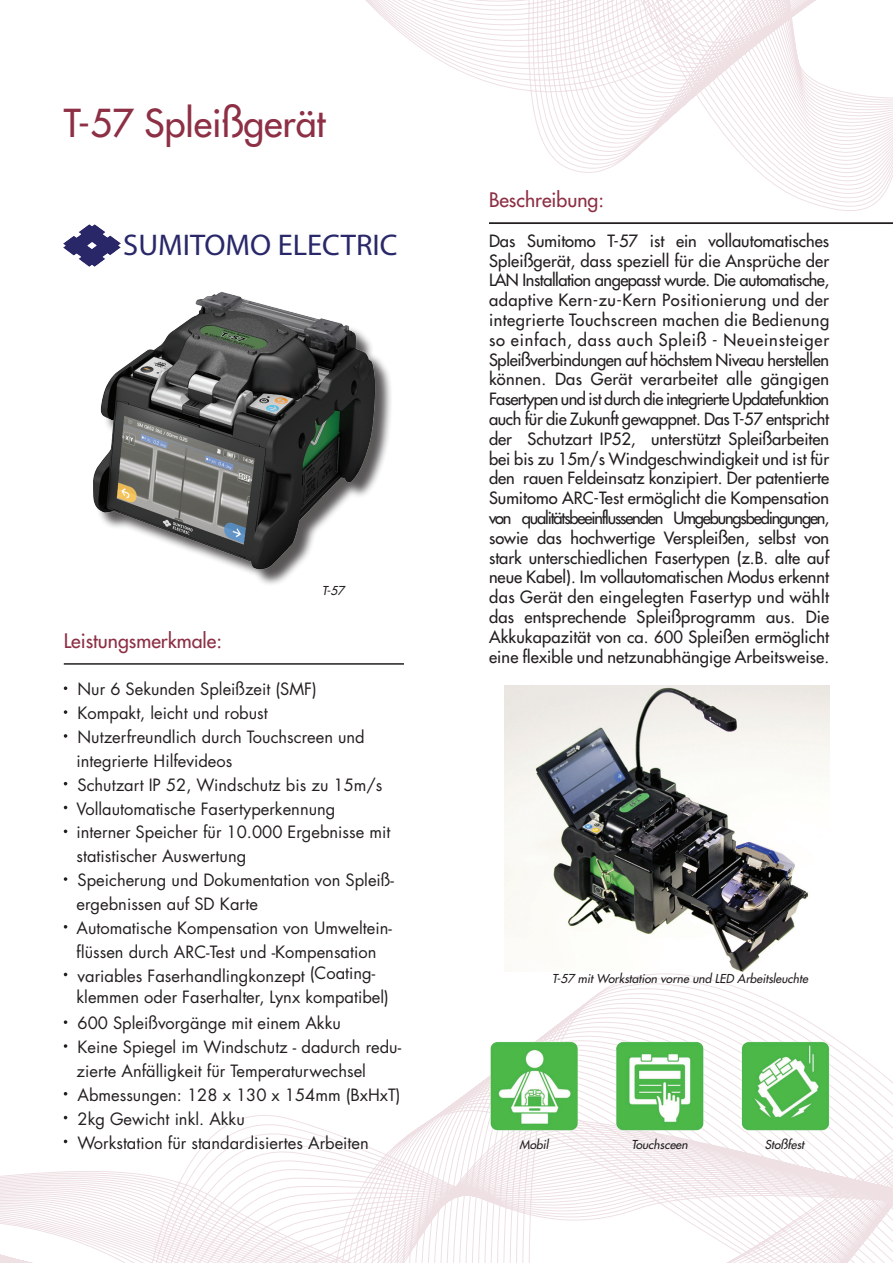
<style>
.page{position:relative;width:893px;height:1263px;background:#fff}
.page>*{position:absolute;margin:0;border:0;box-sizing:border-box;transform-origin:0 0}
.t1{font:500 37.5px "Futura Std";color:#8d2f45}
.t2{font:30px "Myriad Pro";color:#2a2769}
.t3{font:500 19.5px "Futura Std";color:#8d2f45}
.t4{font:500 16.5px/19.8px "Futura Std";letter-spacing:.01em;color:#231f20;text-align:justify}
.t5{font:16.5px/23.9px "Futura Std";color:#231f20}
.t6{font:italic 500 12px "Futura Std";color:#231f20}
</style>
<div class="page">
<svg style="left:365px;top:0;width:528px;height:211px"></svg>
<svg style="left:0;top:972px;width:893px;height:291px"></svg>
<svg style="left:64px;top:686px;width:3px;height:4px"></svg>
<svg style="left:64px;top:710px;width:3px;height:4px"></svg>
<svg style="left:64px;top:734px;width:3px;height:4px"></svg>
<svg style="left:64px;top:829px;width:3px;height:4px"></svg>
<svg style="left:64px;top:877px;width:3px;height:4px"></svg>
<svg style="left:64px;top:1020px;width:3px;height:4px"></svg>
<svg style="left:64px;top:1044px;width:3px;height:4px"></svg>
<hr style="left:489px;top:222px;width:404px;height:2px;background:#231f20">
<hr style="left:64px;top:663px;width:340px;height:2px;background:#231f20">
<img style="left:93px;top:292px;width:298px;height:292px">
<img style="left:64px;top:224px;width:56px;height:43px">
<img style="left:489px;top:1039px;width:340px;height:92px">
<img style="left:504px;top:685px;width:325px;height:287px">
<h1 class="t1" style="left:64px;top:100px;width:263px">T-57 Spleißgerät</h1>
<h2 class="t2" style="left:123px;top:226px;width:276px">SUMITOMO ELECTRIC</h2>
<p class="t6" style="left:322px;top:583px;width:24px">T-57</p>
<p class="t3" style="left:64px;top:628px;width:160px">Leistungsmerkmale:</p>
<p class="t5" style="left:77px;top:677px;width:319px">Nur 6 Sekunden Spleißzeit (SMF)<br>Kompakt, leicht und robust<br>Nutzerfreundlich durch Touchscreen und integrierte Hilfevideos<br>Schutzart IP 52, Windschutz bis zu 15m/s Vollautomatische Fasertyperkennung<br>interner Speicher für 10.000 Ergebnisse mit statistischer Auswertung<br>Speicherung und Dokumentation von Spleiß&shy;ergebnissen auf SD Karte<br>Automatische Kompensation von Umweltein&shy;flüssen durch ARC-Test und -Kompensation variables Faserhandlingkonzept (Coating-</p>
<p class="t5" style="left:77px;top:984px;width:314px;line-height:26.1px">klemmen oder Faserhalter, Lynx kompatibel)<br>600 Spleißvorgänge mit einem Akku</p>
<p class="t5" style="left:77px;top:1035px;width:326px">Keine Spiegel im Windschutz - dadurch redu&shy;zierte Anfälligkeit für Temperaturwechsel Abmessungen: 128 x 130 x 154mm (BxHxT)<br>2kg Gewicht inkl. Akku<br>Workstation für standardisiertes Arbeiten</p>
<p class="t3" style="left:489px;top:188px;width:117px">Beschreibung:</p>
<p class="t4" style="left:489px;top:231px;width:342px">Das Sumitomo T-57 ist ein vollautomatisches Spleißgerät, dass speziell für die Ansprüche der LAN Installation angepasst wurde. Die automatische, adaptive Kern-zu-Kern Positionierung und der integrierte Touchscreen machen die Bedienung so einfach, dass auch Spleiß - Neueinsteiger Spleißverbindungen auf höchstem Niveau herstellen können. Das Gerät verarbeitet alle gängigen Fasertypen und ist durch die integrierte Updatefunktion auch für die Zukunft gewappnet. Das T-57 entspricht der Schutzart IP52, unterstützt Spleißarbeiten bei bis zu 15m/s Windgeschwindigkeit und ist für den rauen Feldeinsatz konzipiert. Der patentierte Sumitomo ARC-Test ermöglicht die Kompensation von qualitätsbeeinflussenden Umgebungsbedingungen, sowie das hochwertige Verspleißen, selbst von stark unterschiedlichen Fasertypen (z.B. alte auf neue Kabel). Im vollautomatischen Modus erkennt das Gerät den eingelegten Fasertyp und wählt das entsprechende Spleißprogramm aus. Die Akkukapazität von ca. 600 Spleißen ermöglicht eine flexible und netzunabhängige Arbeitsweise.</p>
<p class="t6" style="left:552px;top:971px;width:257px">T-57 mit Workstation vorne und LED Arbeitsleuchte</p>
<p class="t6" style="left:520px;top:1137px;width:31px">Mobil</p>
<p class="t6" style="left:631px;top:1137px;width:58px">Touchsceen</p>
<p class="t6" style="left:765px;top:1137px;width:41px">Stoßfest</p>
</div>
